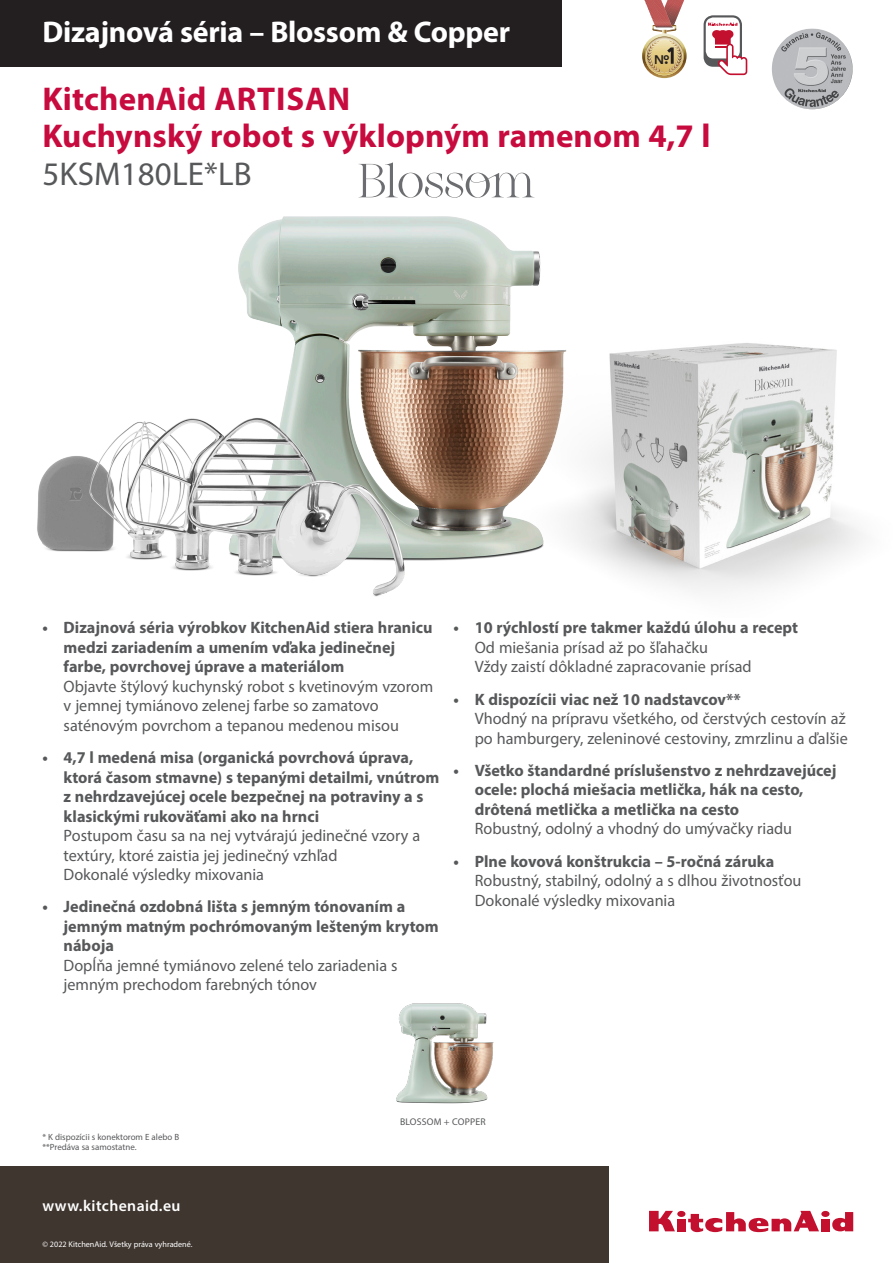
<style>
.page{position:relative;width:893px;height:1263px;background:#fff}
.page>*{position:absolute;margin:0;border:0;box-sizing:border-box;transform-origin:0 0}
.Titre_Produit_22{font:700 33px/37.5px "Myriad Pro";letter-spacing:.005em;color:#c80b3e}
.Titre_Produit_22-2{font:700 30px "Myriad Pro";letter-spacing:-.01em;color:#fff}
.Texte_Feature{font:700 16.5px/19.5px "Myriad Pro";color:#57585a}
.TexteBenefit{font:16.5px/19.5px "Myriad Pro";color:#57585a}
.WWW{font:600 15.75px "Myriad Pro";letter-spacing:.025em;color:#fff}
.t1{font:800 12.45px "Avenir";color:#231f20}
.t2{font:9.75px "Myriad Pro";letter-spacing:.02em;color:#57585a}
.t3{font:9px "Myriad Pro";color:#57585a}
.t4{font:8.25px "Myriad Pro";color:#fff}
.s1{font-size:17.4px}
.s2{font-weight:400;color:#57585a}
</style>
<div class="page">
<img style="left:577px;top:343px;width:286px;height:248px">
<div style="left:0;top:1166px;width:609px;height:97px;background:#3f3630"></div>
<img style="left:37px;top:216px;width:540px;height:381px">
<div style="left:677px;top:1219px;width:8px;height:12px;background:#c3102f"></div>
<div style="left:677px;top:1211px;width:8px;height:6px;background:#c3102f;border-radius:50%"></div>
<div style="left:821px;top:1219px;width:8px;height:12px;background:#c3102f"></div>
<div style="left:821px;top:1211px;width:8px;height:6px;background:#c3102f;border-radius:50%"></div>
<svg style="left:649px;top:1211px;width:26px;height:20px"></svg>
<svg style="left:688px;top:1211px;width:131px;height:21px"></svg>
<svg style="left:832px;top:1212px;width:21px;height:19px"></svg>
<svg style="left:642px;top:0;width:45px;height:78px"></svg>
<svg style="left:704px;top:15px;width:38px;height:52px"></svg>
<div style="left:706px;top:17px;width:34px;height:41px;background:#fff;border-radius:8px"></div>
<svg style="left:708px;top:23px;width:39px;height:52px"></svg>
<img style="left:396px;top:1003px;width:98px;height:101px">
<div style="left:0;top:0;width:561px;height:66px;background:#231f20"></div>
<img style="left:772px;top:28px;width:81px;height:81px;border-radius:40px">
<svg style="left:359px;top:162px;width:175px;height:36px"></svg>
<p class="Titre_Produit_22-2" style="left:43px;top:12px;width:469px">Dizajnová séria – Blossom &amp; Copper</p>
<p class="t1" style="left:654px;top:50px;width:17px">N <span class="s1">.</span><sup>o</sup></p>
<p class="Titre_Produit_22" style="left:43px;top:79px;width:670px">KitchenAid ARTISAN<br>Kuchynský robot s výklopným ramenom 4,7 l<br><span class="s2">5KSM180LE*LB</span></p>
<p class="Texte_Feature" style="left:64px;top:617px;width:370px;text-indent:-21px">• Dizajnová séria výrobkov KitchenAid stiera hranicu medzi zariadením a umením vďaka jedinečnej farbe, povrchovej úprave a materiálom</p>
<p class="TexteBenefit" style="left:64px;top:676px;width:371px">Objavte štýlový kuchynský robot s kvetinovým vzorom v jemnej tymiánovo zelenej farbe so zamatovo saténovým povrchom a tepanou medenou misou</p>
<p class="Texte_Feature" style="left:64px;top:747px;width:377px;text-indent:-21px">• 4,7 l medená misa (organická povrchová úprava, ktorá časom stmavne) s tepanými detailmi, vnútrom z nehrdzavejúcej ocele bezpečnej na potraviny a s klasickými rukoväťami ako na hrnci</p>
<p class="TexteBenefit" style="left:64px;top:825px;width:358px">Postupom času sa na nej vytvárajú jedinečné vzory a textúry, ktoré zaistia jej jedinečný vzhľad</p>
<p class="TexteBenefit" style="left:64px;top:864px;width:202px">Dokonalé výsledky mixovania</p>
<p class="Texte_Feature" style="left:64px;top:896px;width:377px;text-indent:-21px">• Jedinečná ozdobná lišta s jemným tónovaním a jemným matným pochrómovaným lešteným krytom náboja</p>
<p class="TexteBenefit" style="left:64px;top:955px;width:335px">Dopĺňa jemné tymiánovo zelené telo zariadenia s jemným prechodom farebných tónov</p>
<p class="Texte_Feature" style="left:453px;top:617px;width:346px">• 10 rýchlostí pre takmer každú úlohu a recept</p>
<p class="TexteBenefit" style="left:475px;top:637px;width:235px">Od miešania prísad až po šľahačku</p>
<p class="TexteBenefit" style="left:475px;top:657px;width:278px">Vždy zaistí dôkladné zapracovanie prísad</p>
<p class="Texte_Feature" style="left:453px;top:689px;width:289px">• K dispozícii viac než 10 nadstavcov**</p>
<p class="TexteBenefit" style="left:475px;top:708px;width:375px">Vhodný na prípravu všetkého, od čerstvých cestovín až po hamburgery, zeleninové cestoviny, zmrzlinu a ďalšie</p>
<p class="Texte_Feature" style="left:475px;top:760px;width:363px;text-indent:-21px">• Všetko štandardné príslušenstvo z nehrdzavejúcej ocele: plochá miešacia metlička, hák na cesto, drôtená metlička a metlička na cesto</p>
<p class="TexteBenefit" style="left:475px;top:819px;width:319px">Robustný, odolný a vhodný do umývačky riadu</p>
<p class="Texte_Feature" style="left:453px;top:851px;width:322px">• Plne kovová konštrukcia – 5-ročná záruka</p>
<p class="TexteBenefit" style="left:475px;top:870px;width:328px">Robustný, stabilný, odolný a s dlhou životnosťou</p>
<p class="TexteBenefit" style="left:475px;top:890px;width:202px">Dokonalé výsledky mixovania</p>
<p class="t3" style="left:43px;top:1131px;width:138px">* K dispozícii s konektorom E alebo B</p>
<p class="t3" style="left:43px;top:1142px;width:96px">**Predáva sa samostatne.</p>
<p class="WWW" style="left:43px;top:1195px;width:139px">www.kitchenaid.eu</p>
<p class="t4" style="left:43px;top:1239px;width:152px">© 2022 KitchenAid. Všetky práva vyhradené.</p>
<p class="t2" style="left:400px;top:1116px;width:87px">BLOSSOM + COPPER</p>
</div>
